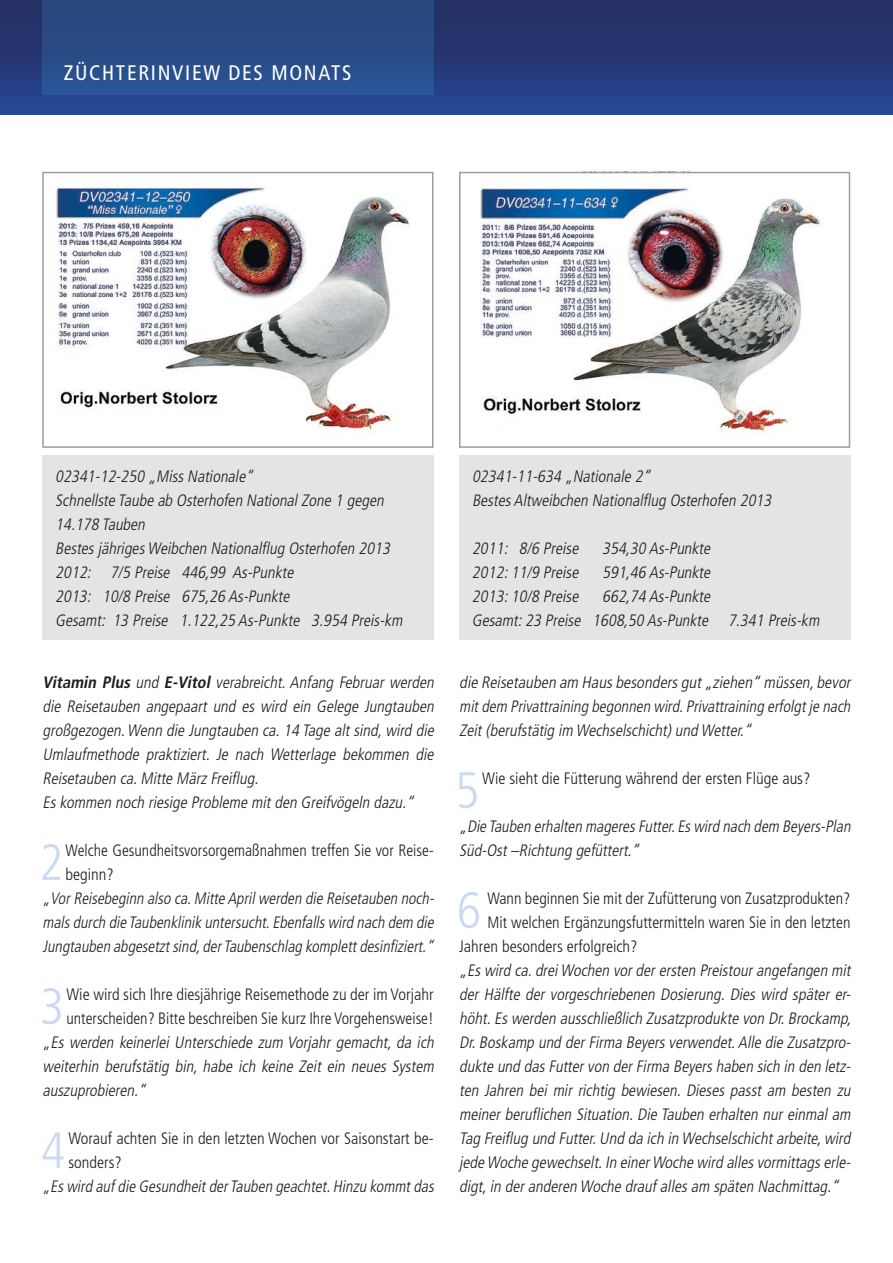
<style>
.page{position:relative;width:893px;height:1263px;background:#fff}
.page>*{position:absolute;margin:0;border:0;box-sizing:border-box;transform-origin:0 0}
.t1{font:300 condensed 50.85px "Frutiger LT Std";color:#c9daf2}
.t2{font:condensed 21px "Frutiger LT Std";letter-spacing:.08em;color:#fff}
.t3{font:italic 300 condensed 16.5px/24px "Frutiger LT Std";color:#1d1d1b}
.t4{font:300 condensed 16.5px/24px "Frutiger LT Std";color:#1d1d1b}
.s1{font-weight:700}
</style>
<div class="page">
<div style="left:0;top:0;width:893px;height:115px;background:linear-gradient(to bottom,#252c5c,#264591)"></div>
<div style="left:43px;top:0;width:391px;height:95px;background:linear-gradient(to bottom,#274678,#2a5395)"></div>
<img style="left:56px;top:187px;width:354px;height:243px">
<div style="left:42px;top:172px;width:391px;height:276px;border:2px solid #9d9d9d"></div>
<img style="left:480px;top:175px;width:341px;height:259px">
<div style="left:459px;top:172px;width:391px;height:276px;border:2px solid #9d9d9d"></div>
<div style="left:43px;top:455px;width:391px;height:185px;background:#e4e4e3"></div>
<div style="left:459px;top:455px;width:391px;height:185px;background:#e4e4e3"></div>
<p class="t2" style="left:64px;top:60px;width:289px">ZÜCHTERINVIEW DES MONATS</p>
<p class="t3" style="left:55px;top:464px;width:352px">02341-12-250 „MissNationale“<br>Schnellste Taube ab Osterhofen NationalZone 1 gegen 14.178 Tauben<br>BestesjährigesWeibchen Nationalflug Osterhofen 2013<br>2012: 7/5 Preise 446,99 As-Punkte<br>2013: 10/8 Preise 675,26 As-Punkte<br>Gesamt: 13 Preise 1.122,25 As-Punkte 3.954 Preis-km</p>
<p class="t3" style="left:472px;top:464px;width:304px">02341-11-634 „Nationale 2“<br>BestesAltweibchen Nationalflug Osterhofen 2013</p>
<p class="t3" style="left:472px;top:536px;width:352px">2011: 8/6 Preise 354,30 As-Punkte<br>2012:11/9 Preise 591,46 As-Punkte<br>2013:10/8 Preise 662,74 As-Punkte<br>Gesamt:23 Preise 1608,50 As-Punkte 7.341 Preis-km</p>
<p class="t3" style="left:42px;top:670px;width:396px"><span class="s1">Vitamin Plus</span> und <span class="s1">E-Vitol</span> verabreicht.Anfang Februar werden die Reisetauben angepaart und es wird ein Gelege Jungtauben großgezogen.Wenn die Jungtauben ca.14 Tage altsind,wird die Umlaufmethode praktiziert. Je nach Wetterlage bekommen die Reisetauben ca.Mitte MärzFreiflug.<br>Eskommen noch riesige Probleme mitden Greifvögeln dazu.“</p>
<h1 class="t1" style="left:39px;top:833px;width:26px">2</h1>
<p class="t4" style="left:66px;top:838px;width:368px">Welche Gesundheitsvorsorgemaßnahmen treffen Sie vor Reise&shy;beginn?</p>
<p class="t3" style="left:43px;top:886px;width:396px;text-align:justify">„VorReisebeginn also ca.Mitte Aprilwerden die Reisetauben noch&shy;malsdurch die Taubenklinik untersucht.Ebenfallswird nach dem die Jungtauben abgesetztsind,derTaubenschlag komplettdesinfiziert.“</p>
<h1 class="t1" style="left:40px;top:977px;width:26px">3</h1>
<p class="t4" style="left:66px;top:982px;width:369px">Wie wird sich Ihre diesjährige Reisemethode zu der im Vorjahr unterscheiden? Bitte beschreiben Sie kurz Ihre Vorgehensweise!</p>
<p class="t3" style="left:43px;top:1030px;width:396px;text-align:justify">„Es werden keinerlei Unterschiede zum Vorjahr gemacht, da ich weiterhin berufstätig bin, habe ich keine Zeit ein neues System auszuprobieren.“</p>
<h1 class="t1" style="left:41px;top:1121px;width:26px">4</h1>
<p class="t4" style="left:68px;top:1126px;width:367px">Worauf achten Sie in den letzten Wochen vor Saisonstart be&shy;sonders?</p>
<p class="t3" style="left:43px;top:1174px;width:396px">„Eswird aufdie GesundheitderTauben geachtet.Hinzu kommtdas</p>
<p class="t3" style="left:459px;top:670px;width:396px;text-align:justify">die Reisetauben am Hausbesondersgut„ziehen“ müssen,bevor mitdem Privattraining begonnen wird.Privattraining erfolgtje nach Zeit(berufstätig im Wechselschicht)und Wetter.“</p>
<h1 class="t1" style="left:455px;top:761px;width:26px">5</h1>
<p class="t4" style="left:482px;top:766px;width:330px">Wie sieht die Fütterung während der ersten Flüge aus?</p>
<p class="t3" style="left:459px;top:814px;width:396px">„Die Tauben erhalten mageresFutter.Eswird nach dem Beyers-Plan<br>Süd-Ost–Richtung gefüttert.“</p>
<h1 class="t1" style="left:457px;top:881px;width:26px">6</h1>
<p class="t4" style="left:487px;top:886px;width:365px">Wann beginnen Sie mit der Zufütterung von Zusatzprodukten?</p>
<p class="t4" style="left:487px;top:910px;width:365px">Mit welchen Ergänzungsfuttermitteln waren Sie in den letzten</p>
<p class="t4" style="left:459px;top:934px;width:180px">Jahren besonders erfolgreich?</p>
<p class="t3" style="left:459px;top:958px;width:397px;text-align:justify">„Eswird ca.dreiWochen vorderersten Preistourangefangen mit der Hälfte der vorgeschriebenen Dosierung. Dies wird später er&shy;höht.Eswerden ausschließlich Zusatzprodukte von Dr.Brockamp, Dr.Boskamp und derFirma Beyersverwendet.Alle die Zusatzpro&shy;dukte und dasFuttervon derFirma Beyershaben sich in den letz&shy;ten Jahren bei mir richtig bewiesen. Dieses passt am besten zu meiner beruflichen Situation.Die Tauben erhalten nur einmal am Tag Freiflug und Futter.Und da ich in Wechselschichtarbeite,wird jede Woche gewechselt.In einerWoche wird allesvormittagserle&shy;digt,in deranderen Woche draufallesam späten Nachmittag.“</p>
</div>
